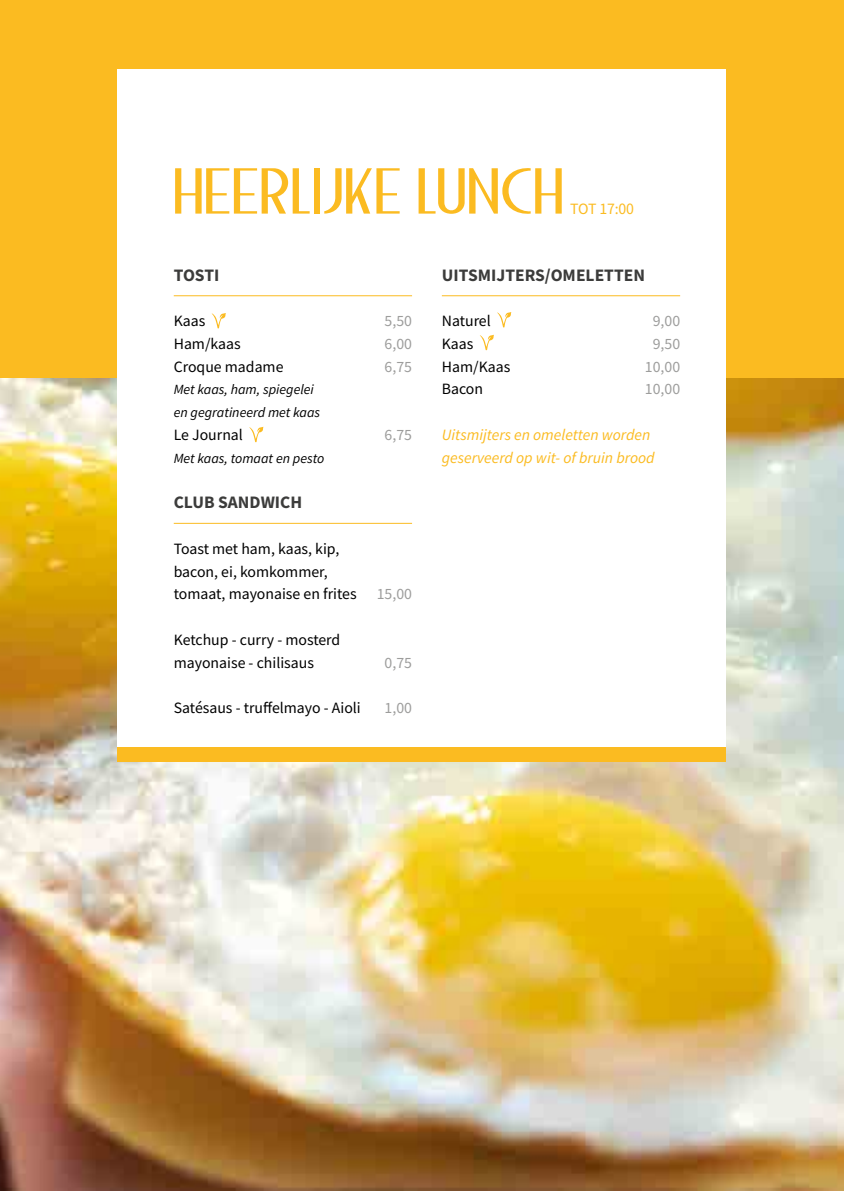
<style>
.page{position:relative;width:844px;height:1191px;background:#fff}
.page>*{position:absolute;margin:0;border:0;box-sizing:border-box;transform-origin:0 0}
.t1{font:64.75px "Bandoengsche DEMO";letter-spacing:-.01em;color:#fbbb21}
.t2{font:700 17.5px "Source Sans Pro";color:#3c3c3b}
.t3{font:15.75px/22.8px "Source Sans Pro";color:#000}
.t4{font:italic 15.75px/22.8px "Source Sans Pro";color:#fbbb21}
.t5{font:15.75px "Source Sans Pro";color:#9d9d9c}
.t6{font:15.75px "Source Sans Pro";letter-spacing:-.02em;color:#fbbb21}
.t7{font:italic 14px/22.8px "Source Sans Pro";color:#000}
</style>
<div class="page">
<div style="left:0;top:0;width:843px;height:411px;background:#fbbb21"></div>
<img style="left:0;top:378px;width:843px;height:813px">
<div style="left:118px;top:69px;width:608px;height:678px;background:#fff"></div>
<hr style="left:174px;top:295px;width:238px;height:1px;background:#fbbb21">
<hr style="left:174px;top:523px;width:238px;height:1px;background:#fbbb21">
<svg style="left:211px;top:313px;width:15px;height:15px"></svg>
<svg style="left:249px;top:427px;width:14px;height:15px"></svg>
<hr style="left:441px;top:295px;width:239px;height:1px;background:#fbbb21">
<svg style="left:497px;top:312px;width:14px;height:15px"></svg>
<svg style="left:480px;top:335px;width:14px;height:15px"></svg>
<div style="left:118px;top:747px;width:608px;height:14px;background:#fbbb21"></div>
<h1 class="t1" style="left:172px;top:153px;width:393px">HEERLIJKE LUNCH</h1>
<p class="t6" style="left:570px;top:198px;width:65px">TOT 17:00</p>
<p class="t2" style="left:174px;top:263px;width:47px">TOSTI</p>
<p class="t3" style="left:174px;top:309px;width:33px">Kaas</p>
<p class="t5" style="left:384px;top:311px;width:29px">5,50</p>
<p class="t3" style="left:174px;top:332px;width:68px">Ham/kaas</p>
<p class="t5" style="left:384px;top:334px;width:29px">6,00</p>
<p class="t3" style="left:174px;top:355px;width:111px">Croque madame</p>
<p class="t5" style="left:384px;top:356px;width:29px">6,75</p>
<p class="t7" style="left:174px;top:378px;width:148px">Met kaas, ham, spiegelei en gegratineerd met kaas</p>
<p class="t3" style="left:174px;top:423px;width:71px">Le Journal</p>
<p class="t5" style="left:384px;top:425px;width:29px">6,75</p>
<p class="t7" style="left:174px;top:446px;width:152px">Met kaas, tomaat en pesto</p>
<p class="t2" style="left:174px;top:490px;width:130px">CLUB SANDWICH</p>
<p class="t3" style="left:174px;top:537px;width:184px">Toast met ham, kaas, kip, bacon, ei, komkommer, tomaat, mayonaise en frites</p>
<p class="t5" style="left:376px;top:584px;width:37px">15,00</p>
<p class="t3" style="left:174px;top:628px;width:168px">Ketchup - curry - mosterd mayonaise - chilisaus</p>
<p class="t5" style="left:384px;top:652px;width:29px">0,75</p>
<p class="t3" style="left:174px;top:696px;width:188px">Satésaus - truffelmayo - Aioli</p>
<p class="t5" style="left:384px;top:698px;width:29px">1,00</p>
<p class="t2" style="left:441px;top:263px;width:204px">UITSMIJTERS/OMELETTEN</p>
<p class="t3" style="left:441px;top:309px;width:50px">Naturel</p>
<p class="t5" style="left:652px;top:311px;width:29px">9,00</p>
<p class="t3" style="left:442px;top:332px;width:33px">Kaas</p>
<p class="t5" style="left:652px;top:334px;width:29px">9,50</p>
<p class="t3" style="left:442px;top:355px;width:70px">Ham/Kaas</p>
<p class="t5" style="left:644px;top:356px;width:37px">10,00</p>
<p class="t3" style="left:442px;top:378px;width:43px">Bacon</p>
<p class="t5" style="left:644px;top:379px;width:37px">10,00</p>
<p class="t4" style="left:442px;top:423px;width:214px">Uitsmijters en omeletten worden geserveerd op wit- of bruin brood</p>
</div>
